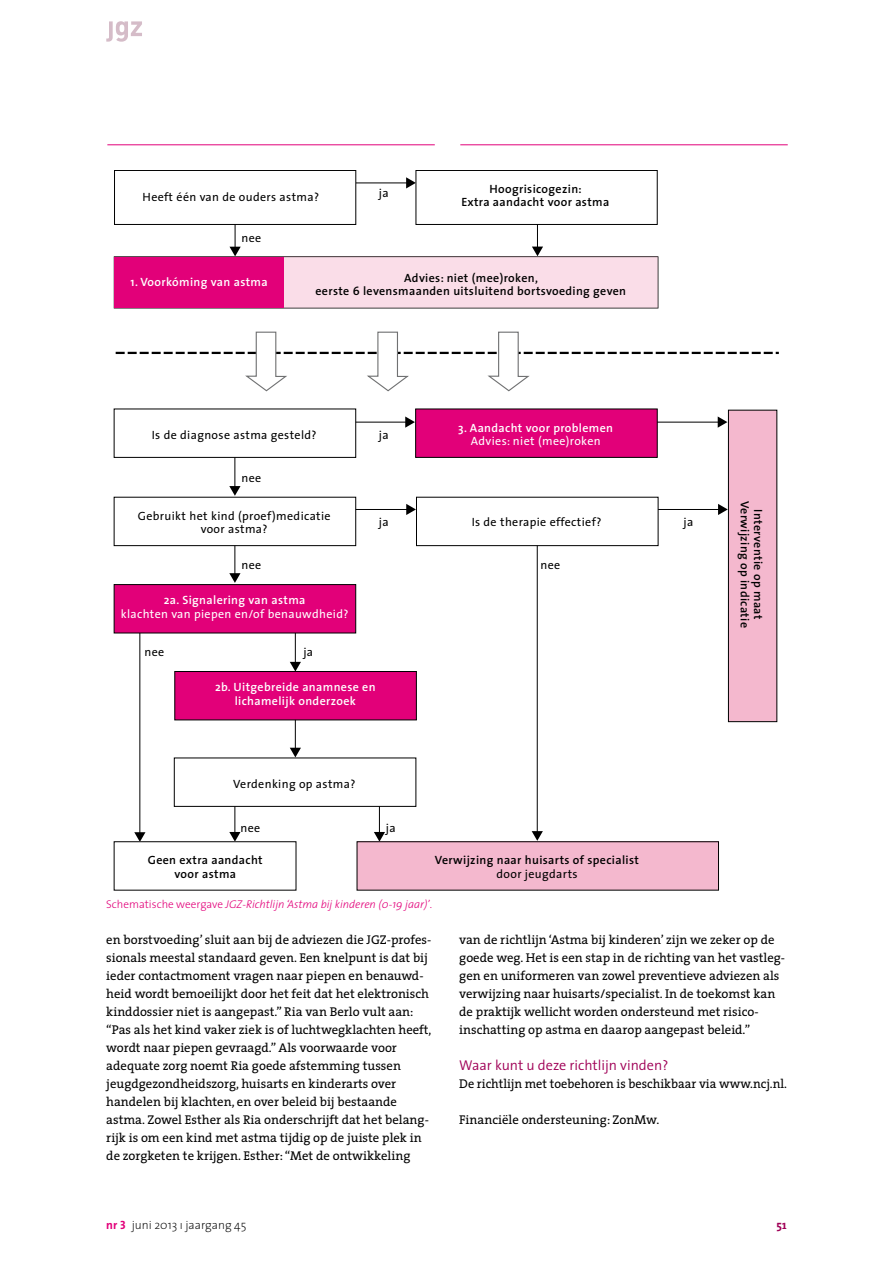
<style>
.page{position:relative;width:893px;height:1263px;background:#fff}
.page>*{position:absolute;margin:0;border:0;box-sizing:border-box;transform-origin:0 0}
.t1{font:300 14.25px "The Sans";color:#a00057}
.t2{font:12.75px/18px "The Serif";color:#000}
.t3{font:600 12px/13.5px "The Sans";letter-spacing:.03em;color:#000;text-align:center}
.t4{font:12px/13.5px "The Sans";letter-spacing:.03em;color:#000;text-align:center}
.t5{font:600 12px/13.5px "The Sans";letter-spacing:.03em;color:#fff;text-align:center}
.t6{font:12px "The Sans";letter-spacing:.03em;color:#fff}
.t7{font:200 12px "The Sans";color:#000}
.t8{font:700 12px "The Serif";color:#a00057}
.t9{font:italic 300 11.25px "The Sans";color:#e2007a}
.s1{font-style:normal}
.s2{font-weight:700;color:#e2007a}
.s3{font-family:"The Sans Bold Caps";font-weight:400;color:#e2007a}
</style>
<div class="page">
<svg style="left:106px;top:21px;width:36px;height:21px"></svg>
<hr style="left:460px;top:145px;width:328px;height:1px;background:#e2007a">
<hr style="left:107px;top:145px;width:328px;height:1px;background:#e2007a">
<hr style="left:537px;top:212px;width:1px;height:36px;background:#000">
<hr style="left:355px;top:183px;width:53px;height:1px;background:#000">
<svg style="left:406px;top:177px;width:10px;height:11px"></svg>
<hr style="left:235px;top:212px;width:1px;height:36px;background:#000">
<hr style="left:352px;top:422px;width:55px;height:1px;background:#000">
<svg style="left:405px;top:416px;width:10px;height:12px"></svg>
<hr style="left:653px;top:422px;width:66px;height:1px;background:#000">
<svg style="left:718px;top:416px;width:9px;height:12px"></svg>
<hr style="left:353px;top:509px;width:55px;height:1px;background:#000">
<svg style="left:406px;top:504px;width:10px;height:11px"></svg>
<hr style="left:656px;top:509px;width:64px;height:1px;background:#000">
<svg style="left:718px;top:504px;width:10px;height:11px"></svg>
<hr style="left:537px;top:544px;width:1px;height:289px;background:#000">
<svg style="left:532px;top:831px;width:11px;height:10px"></svg>
<hr style="left:379px;top:797px;width:1px;height:37px;background:#000">
<svg style="left:374px;top:832px;width:11px;height:9px"></svg>
<hr style="left:295px;top:627px;width:1px;height:36px;background:#000">
<svg style="left:290px;top:662px;width:11px;height:9px"></svg>
<hr style="left:295px;top:713px;width:1px;height:36px;background:#000">
<svg style="left:290px;top:748px;width:11px;height:9px"></svg>
<hr style="left:234px;top:797px;width:1px;height:37px;background:#000">
<svg style="left:229px;top:832px;width:12px;height:9px"></svg>
<hr style="left:139px;top:628px;width:1px;height:206px;background:#000">
<svg style="left:134px;top:832px;width:11px;height:9px"></svg>
<hr style="left:234px;top:451px;width:1px;height:37px;background:#000">
<svg style="left:229px;top:486px;width:12px;height:10px"></svg>
<hr style="left:234px;top:539px;width:1px;height:36px;background:#000">
<svg style="left:229px;top:573px;width:12px;height:10px"></svg>
<div style="left:114px;top:170px;width:242px;height:55px;border:1px solid #000"></div>
<svg style="left:114px;top:247px;width:544px;height:61px"></svg>
<div style="left:115px;top:257px;width:169px;height:51px;background:#e20079"></div>
<div style="left:114px;top:409px;width:242px;height:49px;background:#fff;border:1px solid #000"></div>
<div style="left:416px;top:170px;width:242px;height:55px;border:1px solid #000"></div>
<div style="left:174px;top:757px;width:242px;height:50px;background:#fff;border:1px solid #000"></div>
<div style="left:114px;top:584px;width:242px;height:49px;background:#e20079;border:1px solid #000"></div>
<div style="left:174px;top:671px;width:243px;height:49px;background:#e20079;border:1px solid #000"></div>
<div style="left:415px;top:409px;width:243px;height:49px;background:#e20079;border:1px solid #000"></div>
<div style="left:114px;top:497px;width:242px;height:49px;background:#fff;border:1px solid #000"></div>
<div style="left:357px;top:842px;width:361px;height:48px;background:#f4b8ce"></div>
<div style="left:357px;top:841px;width:362px;height:49px;border:1px solid #000"></div>
<div style="left:728px;top:410px;width:49px;height:312px;background:#f4b8ce;border:1px solid #000"></div>
<div style="left:416px;top:497px;width:242px;height:49px;background:#fff;border:1px solid #000"></div>
<svg style="left:116px;top:331px;width:663px;height:61px"></svg>
<p class="t4" style="left:143px;top:190px;width:178px">Heeft één van de ouders astma?</p>
<p class="t4" style="left:242px;top:230px;width:21px">nee</p>
<p class="t4" style="left:379px;top:186px;width:11px">ja</p>
<p class="t3" style="left:461px;top:182px;width:149px">Hoogrisicogezin:<br>Extra aandacht voor astma</p>
<p class="t5" style="left:131px;top:275px;width:139px">1. Voorkóming van astma</p>
<p class="t3" style="left:315px;top:271px;width:312px">Advies: niet (mee)roken,<br>eerste 6 levensmaanden uitsluitend bortsvoeding geven</p>
<p class="t4" style="left:152px;top:428px;width:166px">Is de diagnose astma gesteld?</p>
<p class="t4" style="left:242px;top:471px;width:21px">nee</p>
<p class="t4" style="left:138px;top:509px;width:194px">Gebruikt het kind (proef)medicatie voor astma?</p>
<p class="t4" style="left:379px;top:428px;width:11px">ja</p>
<p class="t5" style="left:458px;top:420px;width:156px">3. Aandacht voor problemen</p>
<p class="t6" style="left:471px;top:431px;width:131px">Advies: niet (mee)roken</p>
<p class="t4" style="left:472px;top:515px;width:131px">Is de therapie effectief?</p>
<p class="t4" style="left:379px;top:515px;width:11px">ja</p>
<p class="t4" style="left:684px;top:515px;width:11px">ja</p>
<p class="t4" style="left:242px;top:558px;width:21px">nee</p>
<p class="t4" style="left:541px;top:558px;width:21px">nee</p>
<p class="t5" style="left:164px;top:593px;width:143px">2a. Signalering van astma</p>
<p class="t6" style="left:121px;top:604px;width:229px">klachten van piepen en/of benauwdheid?</p>
<p class="t4" style="left:144px;top:644px;width:21px">nee</p>
<p class="t4" style="left:303px;top:644px;width:11px">ja</p>
<p class="t5" style="left:215px;top:680px;width:162px">2b. Uitgebreide anamnese en lichamelijk onderzoek</p>
<p class="t4" style="left:233px;top:777px;width:124px">Verdenking op astma?</p>
<p class="t4" style="left:241px;top:821px;width:21px">nee</p>
<p class="t4" style="left:386px;top:821px;width:11px">ja</p>
<p class="t3" style="left:148px;top:853px;width:116px">Geen extra aandacht voor astma</p>
<p class="t3" style="left:435px;top:853px;width:206px">Verwijzing naar huisarts of specialist</p>
<p class="t4" style="left:496px;top:867px;width:83px">door jeugdarts</p>
<p class="t9" style="left:106px;top:895px;width:327px"><span class="s1">Schematische weergave</span> JGZ-Richtlijn ‘Astma bij kinderen (0-19 jaar)’<span class="s1">.</span></p>
<p class="t3" style="left:765px;top:501px;width:128px;rotate:90deg">Interventie op maat<br>Verwijzing op indicatie</p>
<p class="t2" style="left:106px;top:930px;width:327px">en borstvoeding’ sluit aan bij de adviezen die JGZ-profes&shy;sionals meestal standaard geven. Een knelpunt is dat bij ieder contactmoment vragen naar piepen en benauwd&shy;heid wordt bemoeilijkt door het feit dat het elektronisch kinddossier niet is aangepast.” Ria van Berlo vult aan: “Pas als het kind vaker ziek is of luchtwegklachten heeft, wordt naar piepen gevraagd.” Als voorwaarde voor adequate zorg noemt Ria goede afstemming tussen jeugdgezondheidszorg, huisarts en kinderarts over handelen bij klachten, en over beleid bij bestaande astma. Zowel Esther als Ria onderschrijft dat het belang&shy;rijk is om een kind met astma tijdig op de juiste plek in de zorgketen te krijgen. Esther: “Met de ontwikkeling</p>
<p class="t2" style="left:459px;top:930px;width:327px">van de richtlijn ‘Astma bij kinderen’ zijn we zeker op de goede weg. Het is een stap in de richting van het vastleg&shy;gen en uniformeren van zowel preventieve adviezen als verwijzing naar huisarts/specialist. In de toekomst kan de praktijk wellicht worden ondersteund met risico&shy;inschatting op astma en daarop aangepast beleid.”</p>
<p class="t1" style="left:459px;top:1053px;width:211px">Waar kunt u deze richtlijn vinden?</p>
<p class="t2" style="left:459px;top:1074px;width:329px">De richtlijn met toebehoren is beschikbaar via www.ncj.nl.</p>
<p class="t2" style="left:459px;top:1110px;width:202px">Financiële ondersteuning: ZonMw.</p>
<p class="t7" style="left:106px;top:1215px;width:142px"><span class="s2">nr</span> <span class="s3">3</span> juni 2013 ı jaargang 45</p>
<p class="t8" style="left:777px;top:1215px;width:12px">51</p>
</div>
